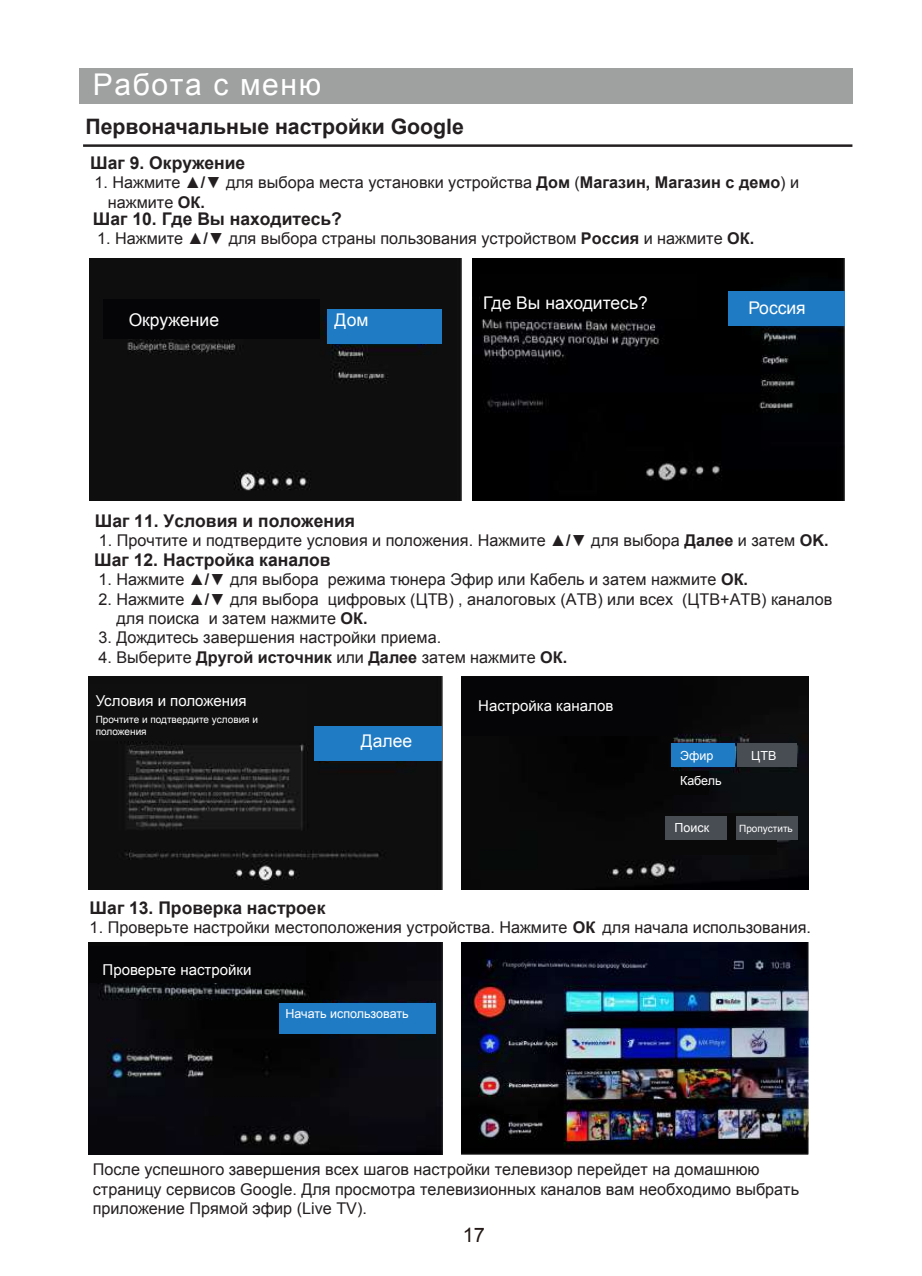
<style>
.page{position:relative;width:922px;height:1276px;background:#fff}
.page>*{position:absolute;margin:0;border:0;box-sizing:border-box;transform-origin:0 0}
.t1{font:30px "Arial";letter-spacing:.055em;color:#fff}
.t2{font:700 21.25px "Arial";color:#231f20}
.t3{font:20px "Arial";color:#231815}
.t4{font:700 17.5px "Arial";color:#231f20}
.t5{font:17.5px "Arial";color:#fff}
.t6{font:16.25px/19.5px "Arial";color:#231f20}
.t7{font:15px "Arial";color:#fff}
.t8{font:12.5px "Arial";color:#fff}
.t9{font:10px/12px "Arial";color:#fff}
.s1{font-weight:700}
</style>
<div class="page">
<img style="left:89px;top:677px;width:353px;height:212px">
<div style="left:90px;top:259px;width:371px;height:241px;background:#0e0e0e"></div>
<div style="left:79px;top:69px;width:773px;height:35px;background:#9fa0a0"></div>
<hr style="left:83px;top:144px;width:769px;height:3px;background:#231f20">
<div style="left:327px;top:309px;width:114px;height:34px;background:#1f7bc4"></div>
<div style="left:103px;top:299px;width:216px;height:40px;background:#050507"></div>
<img style="left:472px;top:259px;width:372px;height:241px">
<div style="left:728px;top:291px;width:116px;height:35px;background:#1f7bc4"></div>
<div style="left:480px;top:274px;width:217px;height:45px;background:#010101"></div>
<div style="left:315px;top:726px;width:127px;height:34px;background:#1f7bc4"></div>
<div style="left:90px;top:684px;width:216px;height:57px;background:#0f0f0f"></div>
<img style="left:461px;top:677px;width:347px;height:212px">
<div style="left:671px;top:743px;width:63px;height:24px;background:#1f7bc4"></div>
<div style="left:461px;top:677px;width:216px;height:59px;background:#050507"></div>
<div style="left:736px;top:743px;width:60px;height:24px;background:#484d53"></div>
<div style="left:652px;top:771px;width:56px;height:24px;background:#060606"></div>
<div style="left:649px;top:813px;width:128px;height:41px;background:#090909"></div>
<div style="left:665px;top:816px;width:61px;height:24px;background:#484d53"></div>
<div style="left:736px;top:816px;width:61px;height:24px;background:#484d53"></div>
<img style="left:89px;top:943px;width:353px;height:211px">
<div style="left:279px;top:1003px;width:157px;height:30px;background:#1f7bc4"></div>
<div style="left:89px;top:946px;width:217px;height:36px;background:#050507"></div>
<img style="left:461px;top:943px;width:347px;height:211px">
<h1 class="t1" style="left:93px;top:64px;width:230px">Работа с меню</h1>
<h2 class="t2" style="left:85px;top:111px;width:380px">Первоначальные настройки Google</h2>
<p class="t4" style="left:90px;top:150px;width:156px">Шаг 9. Окружение</p>
<p class="t6" style="left:108px;top:173px;width:692px;text-indent:-14px">1. Нажмите <span class="s1">▲/▼</span> для выбора места установки устройства <span class="s1">Дом</span> (<span class="s1">Магазин, Магазин с демо</span>) и нажмите <span class="s1">ОК.</span></p>
<p class="t4" style="left:93px;top:206px;width:250px">Шаг 10. Где Вы находитесь?</p>
<p class="t6" style="left:97px;top:229px;width:658px">1. Нажмите <span class="s1">▲/▼</span> для выбора страны пользования устройством <span class="s1">Россия</span> и нажмите <span class="s1">ОК.</span></p>
<p class="t5" style="left:129px;top:308px;width:92px">Окружение</p>
<p class="t5" style="left:334px;top:308px;width:35px">Дом</p>
<p class="t5" style="left:483px;top:291px;width:166px">Где Вы находитесь?</p>
<p class="t5" style="left:748px;top:296px;width:59px">Россия</p>
<p class="t4" style="left:95px;top:508px;width:262px">Шаг 11. Условия и положения</p>
<p class="t6" style="left:99px;top:530px;width:731px">1. Прочтите и подтвердите условия и положения. Нажмите <span class="s1">▲/▼</span> для выбора <span class="s1">Далее</span> и затем <span class="s1">OK.</span></p>
<p class="t4" style="left:94px;top:547px;width:238px">Шаг 12. Настройка каналов</p>
<p class="t6" style="left:98px;top:569px;width:651px">1. Нажмите <span class="s1">▲/▼</span> для выбора режима тюнера Эфир или Кабель и затем нажмите <span class="s1">ОК.</span></p>
<p class="t6" style="left:116px;top:589px;width:717px;text-indent:-18px">2. Нажмите <span class="s1">▲/▼</span> для выбора цифровых (ЦТВ) , аналоговых (АТВ) или всех (ЦТВ+АТВ) каналов для поиска и затем нажмите <span class="s1">ОК.</span></p>
<p class="t6" style="left:98px;top:628px;width:344px">3. Дождитесь завершения настройки приема.</p>
<p class="t6" style="left:98px;top:647px;width:470px">4. Выберите <span class="s1">Другой источник</span> или <span class="s1">Далее</span> затем нажмите <span class="s1">ОК.</span></p>
<p class="t7" style="left:96px;top:691px;width:152px">Условия и положения</p>
<p class="t9" style="left:96px;top:713px;width:164px">Прочтите и подтвердите условия и положения</p>
<p class="t5" style="left:361px;top:729px;width:53px">Далее</p>
<p class="t7" style="left:478px;top:695px;width:137px">Настройка каналов</p>
<p class="t8" style="left:680px;top:747px;width:35px">Эфир</p>
<p class="t8" style="left:751px;top:747px;width:27px">ЦТВ</p>
<p class="t8" style="left:680px;top:772px;width:43px">Кабель</p>
<p class="t8" style="left:674px;top:818px;width:36px">Поиск</p>
<p class="t9" style="left:739px;top:822px;width:55px">Пропустить</p>
<p class="t4" style="left:90px;top:895px;width:237px">Шаг 13. Проверка настроек</p>
<p class="t6" style="left:90px;top:917px;width:722px">1. Проверьте настройки местоположения устройства. Нажмите <span class="s1">ОК</span> для начала использования.</p>
<p class="t7" style="left:103px;top:959px;width:150px">Проверьте настройки</p>
<p class="t8" style="left:285px;top:1005px;width:125px">Начать использовать</p>
<p class="t6" style="left:93px;top:1160px;width:707px">После успешного завершения всех шагов настройки телевизор перейдет на домашнюю страницу сервисов Google. Для просмотра телевизионных каналов вам необходимо выбрать приложение Прямой эфир (Live TV).</p>
<p class="t3" style="left:462px;top:1221px;width:24px">17</p>
</div>
